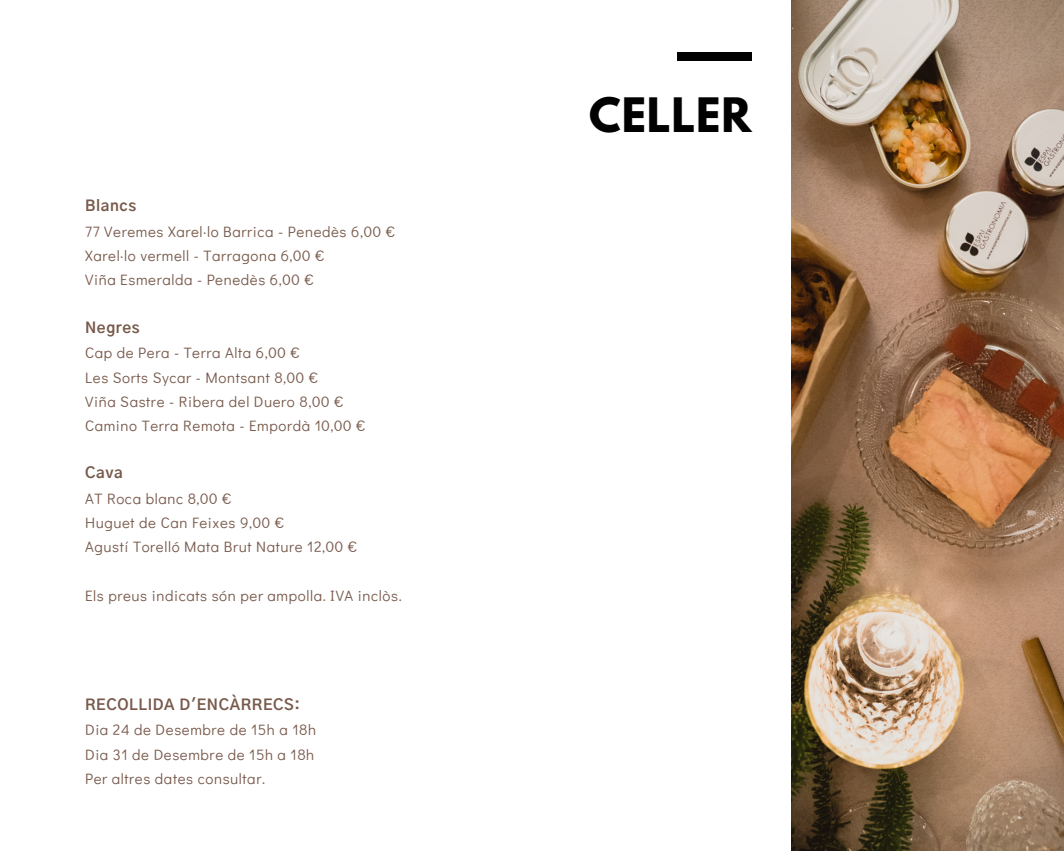
<style>
.page{position:relative;width:1064px;height:851px;background:#fff}
.page>*{position:absolute;margin:0;border:0;box-sizing:border-box;transform-origin:0 0}
.t1{font:700 42px "League Spartan";letter-spacing:.02em;color:#010101}
.t2{font:15px/24.3px "Didact Gothic";letter-spacing:.04em;color:#78594b}
.t3{font:700 15px "Gothic A1";letter-spacing:.04em;color:#78594b}
</style>
<div class="page">
<img style="left:791px;top:0;width:272px;height:850px">
<div style="left:676px;top:52px;width:75px;height:8px;background:#010101"></div>
<p class="t3" style="left:85px;top:199px;width:53px">Blancs</p>
<p class="t2" style="left:85px;top:219px;width:311px">77 Veremes Xarel·lo Barrica - Penedès 6,00 €<br>Xarel·lo vermell - Tarragona 6,00 €<br>Viña Esmeralda - Penedès 6,00 €</p>
<p class="t3" style="left:85px;top:321px;width:56px">Negres</p>
<p class="t2" style="left:85px;top:340px;width:282px">Cap de Pera - Terra Alta 6,00 €<br>Les Sorts Sycar - Montsant 8,00 €<br>Viña Sastre - Ribera del Duero 8,00 € Camino Terra Remota - Empordà 10,00 €</p>
<p class="t3" style="left:85px;top:466px;width:39px">Cava</p>
<p class="t2" style="left:85px;top:486px;width:273px">AT Roca blanc 8,00 €<br>Huguet de Can Feixes 9,00 €<br>Agustí Torelló Mata Brut Nature 12,00 €</p>
<p class="t2" style="left:85px;top:583px;width:318px">Els preus indicats són per ampolla. IVA inclòs.</p>
<p class="t3" style="left:85px;top:697px;width:216px">RECOLLIDA D'ENCÀRRECS:</p>
<p class="t2" style="left:85px;top:717px;width:232px">Dia 24 de Desembre de 15h a 18h<br>Dia 31 de Desembre de 15h a 18h<br>Per altres dates consultar.</p>
<h1 class="t1" style="left:589px;top:94px;width:164px">CELLER</h1>
</div>
